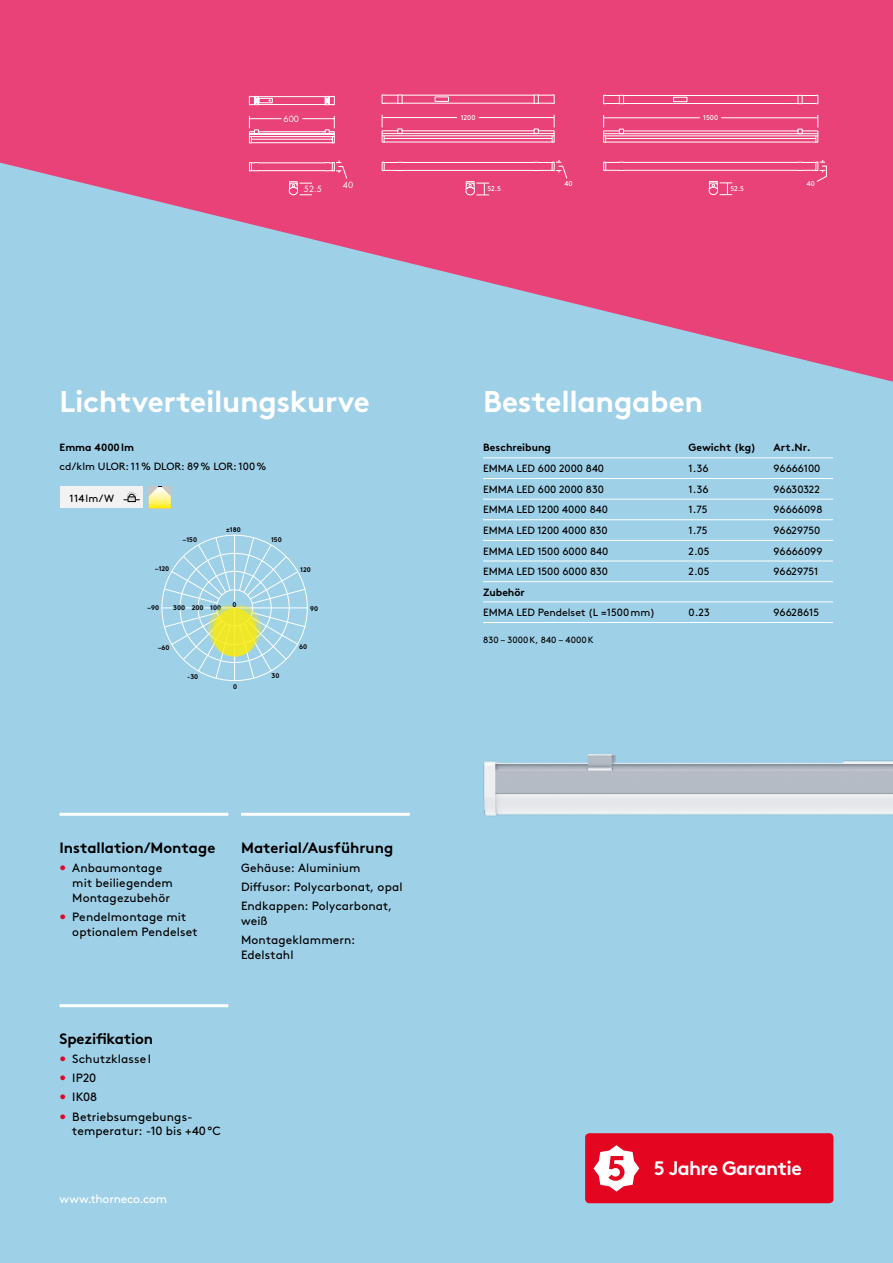
<style>
.page{position:relative;width:893px;height:1263px;background:#9ed0e7}
.page>*{position:absolute;margin:0;border:0;box-sizing:border-box;transform-origin:0 0}
.t1{font:700 30px "Brown";letter-spacing:-.01em;color:#fff}
.t2{font:700 19.5px "Brown";letter-spacing:-.035em;color:#fff}
.t3{font:700 15px "Brown";letter-spacing:-.005em;color:#000}
.t4{font:12px/14.9px "Brown";letter-spacing:.01em;color:#000}
.t5{font:12px "Brown";letter-spacing:-.02em;color:#fff}
.t6{font:10.5px "Brown";color:#000}
.t7{font:700 10.5px "Brown";color:#000}
.t8{font:9px "Brown";letter-spacing:.015em;color:#000}
.t9{font:8.4px "Futura";color:#fff}
.t10{font:7.05px "Brown";color:#fff}
.t11{font:700 6.75px "Brown";color:#000}
.s1{color:#e40521}
</style>
<div class="page">
<svg style="left:0;top:0;width:893px;height:382px;fill:#e94279"></svg>
<hr style="left:60px;top:813px;width:168px;height:3px;background:#fff">
<hr style="left:241px;top:813px;width:169px;height:3px;background:#fff">
<hr style="left:60px;top:1004px;width:168px;height:3px;background:#fff">
<hr style="left:483px;top:457px;width:205px;height:1px;background:#fff">
<hr style="left:688px;top:457px;width:86px;height:1px;background:#fff">
<hr style="left:774px;top:457px;width:59px;height:1px;background:#fff">
<hr style="left:483px;top:478px;width:205px;height:1px;background:#fff">
<hr style="left:688px;top:478px;width:86px;height:1px;background:#fff">
<hr style="left:774px;top:478px;width:59px;height:1px;background:#fff">
<hr style="left:483px;top:519px;width:205px;height:1px;background:#fff">
<hr style="left:688px;top:519px;width:86px;height:1px;background:#fff">
<hr style="left:774px;top:519px;width:59px;height:1px;background:#fff">
<hr style="left:483px;top:561px;width:205px;height:1px;background:#fff">
<hr style="left:688px;top:561px;width:86px;height:1px;background:#fff">
<hr style="left:774px;top:561px;width:59px;height:1px;background:#fff">
<hr style="left:483px;top:581px;width:205px;height:1px;background:#fff">
<hr style="left:688px;top:581px;width:86px;height:1px;background:#fff">
<hr style="left:774px;top:581px;width:59px;height:1px;background:#fff">
<hr style="left:483px;top:499px;width:205px;height:1px;background:#fff">
<hr style="left:688px;top:499px;width:86px;height:1px;background:#fff">
<hr style="left:774px;top:499px;width:59px;height:1px;background:#fff">
<hr style="left:483px;top:540px;width:205px;height:1px;background:#fff">
<hr style="left:688px;top:540px;width:86px;height:1px;background:#fff">
<hr style="left:774px;top:540px;width:59px;height:1px;background:#fff">
<hr style="left:483px;top:601px;width:205px;height:1px;background:#fff">
<hr style="left:688px;top:601px;width:86px;height:1px;background:#fff">
<hr style="left:774px;top:601px;width:59px;height:1px;background:#fff">
<hr style="left:483px;top:622px;width:205px;height:1px;background:#fff">
<hr style="left:688px;top:622px;width:86px;height:1px;background:#fff">
<hr style="left:774px;top:622px;width:59px;height:1px;background:#fff">
<div style="left:60px;top:486px;width:82px;height:22px;background:#f2f2f2"></div>
<svg style="left:149px;top:486px;width:22px;height:22px"></svg>
<svg style="left:124px;top:492px;width:15px;height:10px"></svg>
<hr style="left:234px;top:535px;width:1px;height:66px;background:#fff">
<hr style="left:234px;top:608px;width:1px;height:72px;background:#fff">
<hr style="left:222px;top:607px;width:86px;height:1px;background:#fff">
<svg style="left:162px;top:536px;width:144px;height:143px"></svg>
<svg style="left:381px;top:94px;width:174px;height:10px;background:#ee7099"></svg>
<svg style="left:381px;top:115px;width:174px;height:28px;background:#ed6793"></svg>
<hr style="left:382px;top:117px;width:75px;height:1px;background:#fff">
<hr style="left:479px;top:117px;width:75px;height:1px;background:#fff">
<svg style="left:381px;top:160px;width:186px;height:36px;background:#ea5083"></svg>
<svg style="left:603px;top:95px;width:215px;height:9px;background:#ee739b"></svg>
<svg style="left:603px;top:115px;width:215px;height:28px;background:#ed6894"></svg>
<hr style="left:604px;top:117px;width:96px;height:1px;background:#fff">
<hr style="left:721px;top:117px;width:97px;height:1px;background:#fff">
<svg style="left:603px;top:160px;width:224px;height:35px;background:#ea5083"></svg>
<svg style="left:249px;top:96px;width:98px;height:99px;background:#eb5a8a"></svg>
<img style="left:483px;top:753px;width:410px;height:63px">
<div style="left:585px;top:1133px;width:248px;height:70px;background:#e40521;border-radius:4px"></div>
<svg style="left:594px;top:1145px;width:45px;height:46px"></svg>
<p class="t9" style="left:284px;top:113px;width:17px">600</p>
<p class="t9" style="left:304px;top:184px;width:19px">52.5</p>
<p class="t9" style="left:343px;top:179px;width:12px">40</p>
<p class="t10" style="left:461px;top:112px;width:16px">1200</p>
<p class="t10" style="left:487px;top:183px;width:15px">52.5</p>
<p class="t10" style="left:565px;top:178px;width:10px">40</p>
<p class="t10" style="left:703px;top:112px;width:16px">1500</p>
<p class="t10" style="left:730px;top:183px;width:15px">52.5</p>
<p class="t10" style="left:807px;top:178px;width:10px">40</p>
<h1 class="t1" style="left:60px;top:378px;width:312px">Lichtverteilungskurve</h1>
<h1 class="t1" style="left:483px;top:378px;width:221px">Bestellangaben</h1>
<p class="t7" style="left:60px;top:439px;width:76px">Emma 4000lm</p>
<p class="t6" style="left:60px;top:458px;width:208px">cd/klm ULOR: 11% DLOR: 89% LOR: 100%</p>
<p class="t6" style="left:70px;top:490px;width:46px">114lm/W</p>
<p class="t11" style="left:183px;top:535px;width:16px">–150</p>
<p class="t11" style="left:226px;top:524px;width:16px">±180</p>
<p class="t11" style="left:271px;top:534px;width:12px">150</p>
<p class="t11" style="left:155px;top:563px;width:16px">–120</p>
<p class="t11" style="left:300px;top:564px;width:12px">120</p>
<p class="t11" style="left:147px;top:602px;width:13px">–90</p>
<p class="t11" style="left:310px;top:603px;width:10px">90</p>
<p class="t11" style="left:158px;top:642px;width:13px">–60</p>
<p class="t11" style="left:233px;top:599px;width:6px">0</p>
<p class="t11" style="left:173px;top:602px;width:49px">300 200 100</p>
<p class="t11" style="left:299px;top:642px;width:10px">60</p>
<p class="t11" style="left:187px;top:671px;width:13px">-30</p>
<p class="t11" style="left:233px;top:681px;width:6px">0</p>
<p class="t11" style="left:271px;top:670px;width:9px">30</p>
<h3 class="t3" style="left:60px;top:835px;width:157px">Installation/Montage</h3>
<h3 class="t3" style="left:241px;top:835px;width:154px">Material/Ausführung</h3>
<p class="t4" style="left:241px;top:857px;width:163px;line-height:19.2px">Gehäuse: Aluminium<br>Diffusor: Polycarbonat, opal<br>Endkappen: Polycarbonat,</p>
<p class="t4" style="left:241px;top:910px;width:116px;line-height:19.2px">weiß<br>Montageklammern:</p>
<p class="t4" style="left:241px;top:946px;width:54px">Edelstahl</p>
<p class="t4" style="left:72px;top:859px;width:102px;text-indent:-13px"><span class="s1">•</span> Anbaumontage mit beiliegendem<br>Montagezubehör</p>
<p class="t4" style="left:72px;top:908px;width:127px;text-indent:-13px"><span class="s1">•</span> Pendelmontage mit optionalem Pendelset</p>
<h3 class="t3" style="left:60px;top:1026px;width:95px">Spezifikation</h3>
<p class="t4" style="left:60px;top:1050px;width:93px"><span class="s1">•</span> SchutzklasseI</p>
<p class="t4" style="left:60px;top:1070px;width:38px"><span class="s1">•</span> IP20</p>
<p class="t4" style="left:60px;top:1089px;width:39px"><span class="s1">•</span> IK08</p>
<p class="t4" style="left:72px;top:1108px;width:150px;text-indent:-13px"><span class="s1">•</span> Betriebsumgebungs&shy;temperatur: -10 bis +40°C</p>
<p class="t5" style="left:60px;top:1190px;width:109px">www.thorneco.com</p>
<p class="t7" style="left:483px;top:439px;width:69px">Beschreibung</p>
<p class="t7" style="left:688px;top:439px;width:69px">Gewicht (kg)</p>
<p class="t7" style="left:774px;top:439px;width:39px">Art.Nr.</p>
<p class="t6" style="left:483px;top:460px;width:123px">EMMA LED 600 2000 840</p>
<p class="t6" style="left:688px;top:460px;width:21px">1.36</p>
<p class="t6" style="left:774px;top:460px;width:48px">96666100</p>
<p class="t6" style="left:483px;top:481px;width:122px">EMMA LED 600 2000 830</p>
<p class="t6" style="left:688px;top:481px;width:21px">1.36</p>
<p class="t6" style="left:774px;top:481px;width:48px">96630322</p>
<p class="t6" style="left:483px;top:502px;width:126px">EMMA LED 1200 4000 840</p>
<p class="t6" style="left:688px;top:502px;width:20px">1.75</p>
<p class="t6" style="left:774px;top:502px;width:50px">96666098</p>
<p class="t6" style="left:483px;top:522px;width:126px">EMMA LED 1200 4000 830</p>
<p class="t6" style="left:688px;top:522px;width:20px">1.75</p>
<p class="t6" style="left:774px;top:522px;width:48px">96629750</p>
<p class="t6" style="left:483px;top:543px;width:127px">EMMA LED 1500 6000 840</p>
<p class="t6" style="left:688px;top:543px;width:22px">2.05</p>
<p class="t6" style="left:774px;top:543px;width:50px">96666099</p>
<p class="t6" style="left:483px;top:564px;width:126px">EMMA LED 1500 6000 830</p>
<p class="t6" style="left:688px;top:564px;width:22px">2.05</p>
<p class="t6" style="left:774px;top:564px;width:46px">96629751</p>
<p class="t7" style="left:483px;top:583px;width:43px">Zubehör</p>
<p class="t6" style="left:483px;top:604px;width:173px">EMMA LED Pendelset (L =1500mm)</p>
<p class="t6" style="left:688px;top:604px;width:23px">0.23</p>
<p class="t6" style="left:774px;top:604px;width:47px">96628615</p>
<p class="t8" style="left:483px;top:632px;width:112px">830 – 3000K, 840 – 4000K</p>
<h2 class="t2" style="left:654px;top:1152px;width:149px">5 Jahre Garantie</h2>
</div>
